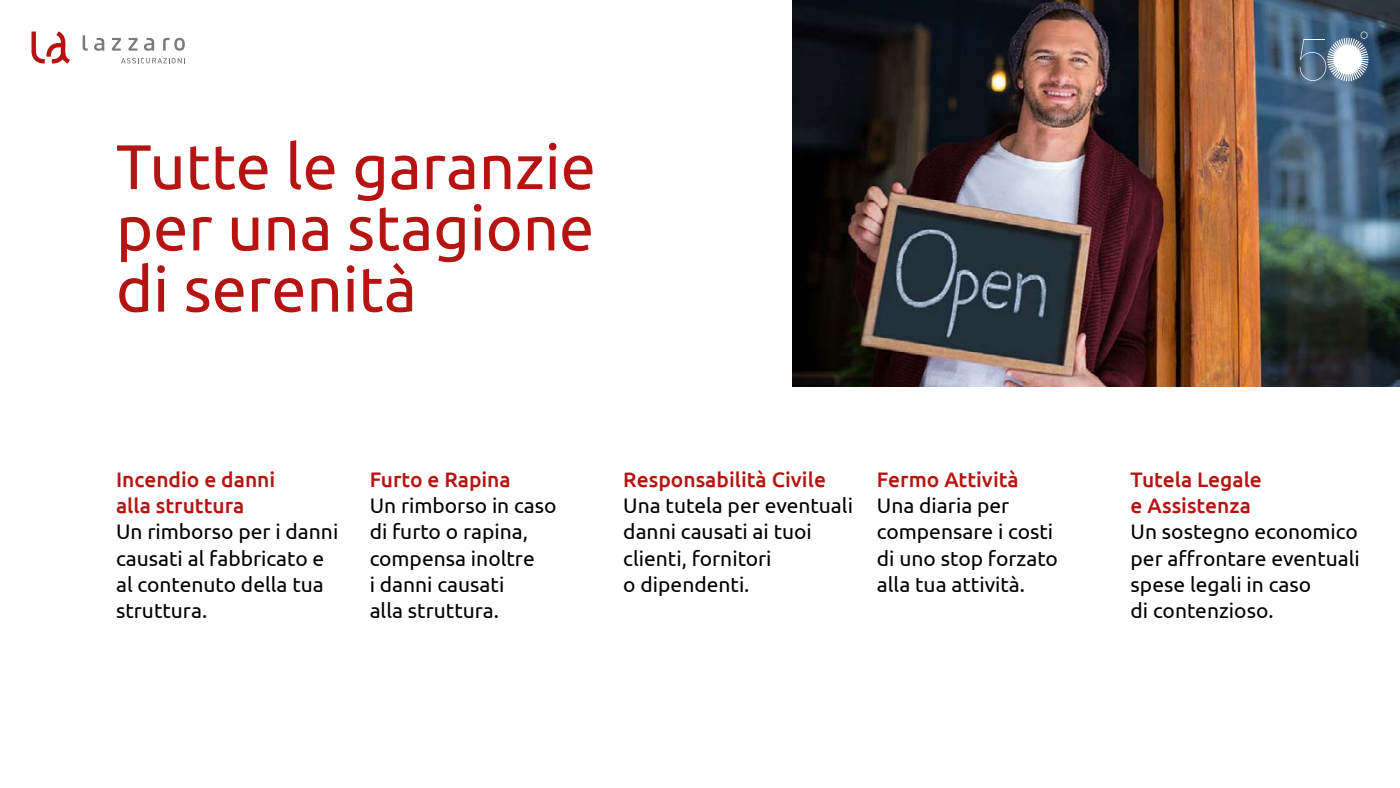
<style>
.page{position:relative;width:1400px;height:788px;background:#fff}
.page>*{position:absolute;margin:0;border:0;box-sizing:border-box;transform-origin:0 0}
.t1{font:63px/61.2px "Ubuntu";color:#b51412;text-align:justify}
.t2{font:21px/26.2px "Ubuntu";color:#000}
.t3{font:500 21px/26.2px "Ubuntu";color:#b51412}
</style>
<div class="page">
<svg style="left:121px;top:58px;width:64px;height:5px"></svg>
<svg style="left:32px;top:31px;width:38px;height:33px"></svg>
<svg style="left:94px;top:38px;width:10px;height:13px"></svg>
<svg style="left:144px;top:38px;width:10px;height:13px"></svg>
<svg style="left:83px;top:35px;width:5px;height:16px"></svg>
<svg style="left:163px;top:38px;width:22px;height:13px"></svg>
<svg style="left:128px;top:38px;width:10px;height:13px"></svg>
<svg style="left:112px;top:38px;width:9px;height:13px"></svg>
<img style="left:792px;top:0;width:608px;height:386px">
<svg style="left:1300px;top:32px;width:69px;height:49px"></svg>
<h1 class="t1" style="left:116px;top:134px;width:481px">Tutte le garanzie per una stagione di serenità</h1>
<p class="t3" style="left:116px;top:465px;width:161px">Incendio e danni alla struttura</p>
<p class="t2" style="left:116px;top:518px;width:224px">Un rimborso per i danni causati al fabbricato e al contenuto della tua struttura.</p>
<p class="t3" style="left:370px;top:465px;width:143px">Furto e Rapina</p>
<p class="t2" style="left:370px;top:492px;width:189px">Un rimborso in caso di furto o rapina, compensa inoltre<br>i danni causati<br>alla struttura.</p>
<p class="t3" style="left:623px;top:465px;width:204px">Responsabilità Civile</p>
<p class="t2" style="left:623px;top:492px;width:231px">Una tutela per eventuali danni causati ai tuoi clienti, fornitori<br>o dipendenti.</p>
<p class="t3" style="left:877px;top:465px;width:143px">Fermo Attività</p>
<p class="t2" style="left:877px;top:492px;width:182px">Una diaria per compensare i costi di uno stop forzato alla tua attività.</p>
<p class="t3" style="left:1131px;top:465px;width:133px">Tutela Legale e Assistenza</p>
<p class="t2" style="left:1131px;top:518px;width:231px">Un sostegno economico per affrontare eventuali spese legali in caso<br>di contenzioso.</p>
</div>
